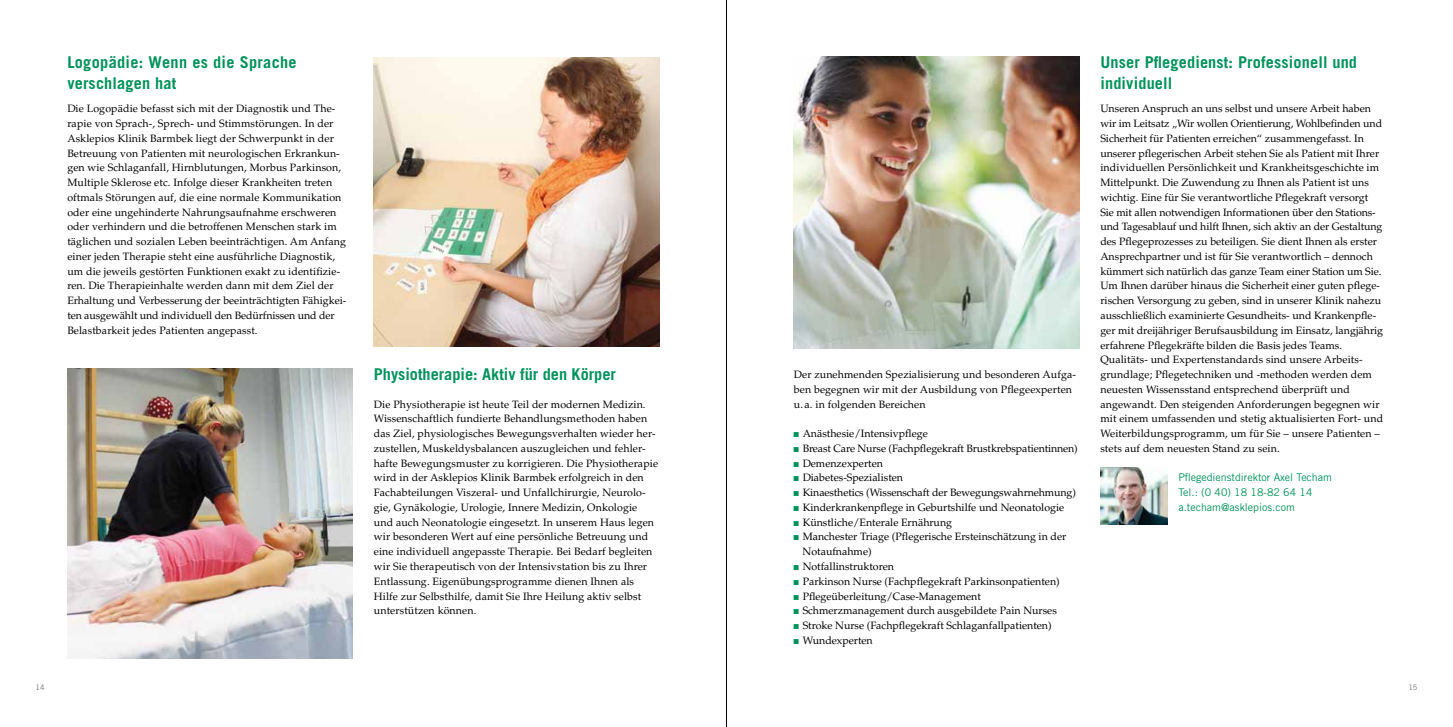
<style>
.page{position:relative;width:1453px;height:727px;background:#fff}
.page>*{position:absolute;margin:0;border:0;box-sizing:border-box;transform-origin:0 0}
.t1{font:700 16.25px/20.9px "Trade Gothic LT Std";letter-spacing:.01em;color:#00925b}
.t2{font:10.62px/14.8px "Palatino LT Std";letter-spacing:.01em;color:#000}
.t3{font:10.62px "Palatino LT Std";letter-spacing:-.01em;color:#000}
.t4{font:10.62px/14.8px "Trade Gothic LT Std";color:#00925b}
.t5{font:7.5px "Trade Gothic LT Std";color:#707172}
.s1{font-family:"Arial Narrow";color:#00925b}
</style>
<div class="page">
<img style="left:67px;top:369px;width:286px;height:289px">
<img style="left:1100px;top:467px;width:68px;height:57px">
<img style="left:794px;top:57px;width:285px;height:291px">
<img style="left:374px;top:57px;width:285px;height:290px">
<hr style="left:726px;top:0;width:1px;height:726px;background:#000">
<h1 class="t1" style="left:67px;top:52px;width:231px">Logopädie: Wenn es die Sprache verschlagen hat</h1>
<p class="t2" style="left:67px;top:101px;width:281px">Die Logopädie befasst sich mit der Diagnostik und The&shy;rapie von Sprach-, Sprech- und Stimmstörungen. In der Asklepios Klinik Barmbek liegt der Schwerpunkt in der Betreuung von Patienten mit neurologischen Erkrankun&shy;gen wie Schlaganfall, Hirnblutungen, Morbus Parkinson, Multiple Sklerose etc. Infolge dieser Krankheiten treten oftmals Störungen auf, die eine normale Kommunikation oder eine ungehinderte Nahrungsaufnahme erschweren oder verhindern und die betroffenen Menschen stark im täglichen und sozialen Leben beeinträchtigen. Am Anfang einer jeden Therapie steht eine ausführliche Diagnostik, um die jeweils gestörten Funktionen exakt zu identifizie&shy;ren. Die Therapieinhalte werden dann mit dem Ziel der Erhaltung und Verbesserung der beeinträchtigten Fähigkei&shy;ten ausgewählt und individuell den Bedürfnissen und der Belastbarkeit jedes Patienten angepasst.</p>
<h1 class="t1" style="left:374px;top:363px;width:243px">Physiotherapie: Aktiv für den Körper</h1>
<p class="t2" style="left:374px;top:396px;width:286px">Die Physiotherapie ist heute Teil der modernen Medizin.<br>Wissenschaftlich fundierte Behandlungsmethoden haben das Ziel, physiologisches Bewegungsverhalten wieder her&shy;zustellen, Muskeldysbalancen auszugleichen und fehler&shy;hafte Bewegungsmuster zu korrigieren. Die Physiotherapie wird in der Asklepios Klinik Barmbek erfolgreich in den Fachabteilungen Viszeral- und Unfallchirurgie, Neurolo&shy;gie, Gynäkologie, Urologie, Innere Medizin, Onkologie und auch Neonatologie eingesetzt. In unserem Haus legen wir besonderen Wert auf eine persönliche Betreuung und eine individuell angepasste Therapie. Bei Bedarf begleiten wir Sie therapeutisch von der Intensivstation bis zu Ihrer Entlassung. Eigenübungsprogramme dienen Ihnen als Hilfe zur Selbsthilfe, damit Sie Ihre Heilung aktiv selbst unterstützen können.</p>
<p class="t2" style="left:794px;top:367px;width:284px">Der zunehmenden Spezialisierung und besonderen Aufga&shy;ben begegnen wir mit der Ausbildung von Pflegeexperten u. a. in folgenden Bereichen</p>
<p class="t2" style="left:794px;top:426px;width:136px"><span class="s1">■</span> Anästhesie/Intensivpflege</p>
<p class="t3" style="left:794px;top:442px;width:285px"><span class="s1">■</span> Breast Care Nurse (Fachpflegekraft Brustkrebspatientinnen)</p>
<p class="t2" style="left:794px;top:455px;width:91px"><span class="s1">■</span> Demenzexperten</p>
<p class="t2" style="left:794px;top:470px;width:111px"><span class="s1">■</span> Diabetes-Spezialisten</p>
<p class="t3" style="left:794px;top:486px;width:284px"><span class="s1">■</span> Kinaesthetics (Wissenschaft der Bewegungswahrnehmung)</p>
<p class="t2" style="left:794px;top:500px;width:272px"><span class="s1">■</span> Kinderkrankenpflege in Geburtshilfe und Neonatologie</p>
<p class="t2" style="left:794px;top:514px;width:160px"><span class="s1">■</span> Künstliche/Enterale Ernährung</p>
<p class="t2" style="left:802px;top:529px;width:265px;text-indent:-9px"><span class="s1">■</span> Manchester Triage (Pflegerische Ersteinschätzung in der<br>Notaufnahme)</p>
<p class="t2" style="left:794px;top:559px;width:102px"><span class="s1">■</span> Notfallinstruktoren</p>
<p class="t2" style="left:794px;top:573px;width:267px"><span class="s1">■</span> Parkinson Nurse (Fachpflegekraft Parkinsonpatienten)</p>
<p class="t2" style="left:794px;top:588px;width:188px"><span class="s1">■</span> Pflegeüberleitung/Case-Management</p>
<p class="t2" style="left:794px;top:603px;width:264px"><span class="s1">■</span> Schmerzmanagement durch ausgebildete Pain Nurses</p>
<p class="t2" style="left:794px;top:618px;width:259px"><span class="s1">■</span> Stroke Nurse (Fachpflegekraft Schlaganfallpatienten)</p>
<p class="t2" style="left:794px;top:632px;width:80px"><span class="s1">■</span> Wundexperten</p>
<h1 class="t1" style="left:1100px;top:52px;width:258px">Unser Pflegedienst: Professionell und individuell</h1>
<p class="t2" style="left:1100px;top:101px;width:284px">Unseren Anspruch an uns selbst und unsere Arbeit haben wir im Leitsatz „Wir wollen Orientierung, Wohlbefinden und Sicherheit für Patienten erreichen“ zusammengefasst. In unserer pflegerischen Arbeit stehen Sie als Patient mit Ihrer individuellen Persönlichkeit und Krankheitsgeschichte im Mittelpunkt. Die Zuwendung zu Ihnen als Patient ist uns wichtig. Eine für Sie verantwortliche Pflegekraft versorgt Sie mit allen notwendigen Informationen über den Stations&shy;und Tagesablauf und hilft Ihnen, sich aktiv an der Gestaltung des Pflegeprozesses zu beteiligen. Sie dient Ihnen als erster Ansprechpartner und ist für Sie verantwortlich – dennoch kümmert sich natürlich das ganze Team einer Station um Sie.<br>Um Ihnen darüber hinaus die Sicherheit einer guten pflege&shy;rischen Versorgung zu geben, sind in unserer Klinik nahezu ausschließlich examinierte Gesundheits- und Krankenpfle&shy;ger mit dreijähriger Berufsausbildung im Einsatz, langjährig erfahrene Pflegekräfte bilden die Basis jedes Teams.<br>Qualitäts- und Expertenstandards sind unsere Arbeits&shy;grundlage; Pflegetechniken und -methoden werden dem neuesten Wissensstand entsprechend überprüft und angewandt. Den steigenden Anforderungen begegnen wir mit einem umfassenden und stetig aktualisierten Fort- und Weiterbildungsprogramm, um für Sie – unsere Patienten – stets auf dem neuesten Stand zu sein.</p>
<p class="t4" style="left:1178px;top:470px;width:155px">Pflegedienstdirektor Axel Techam<br>Tel.: (0 40) 18 18-82 64 14 a.techam@asklepios.com</p>
<p class="t5" style="left:35px;top:682px;width:11px">14</p>
<p class="t5" style="left:1408px;top:682px;width:11px">15</p>
</div>
